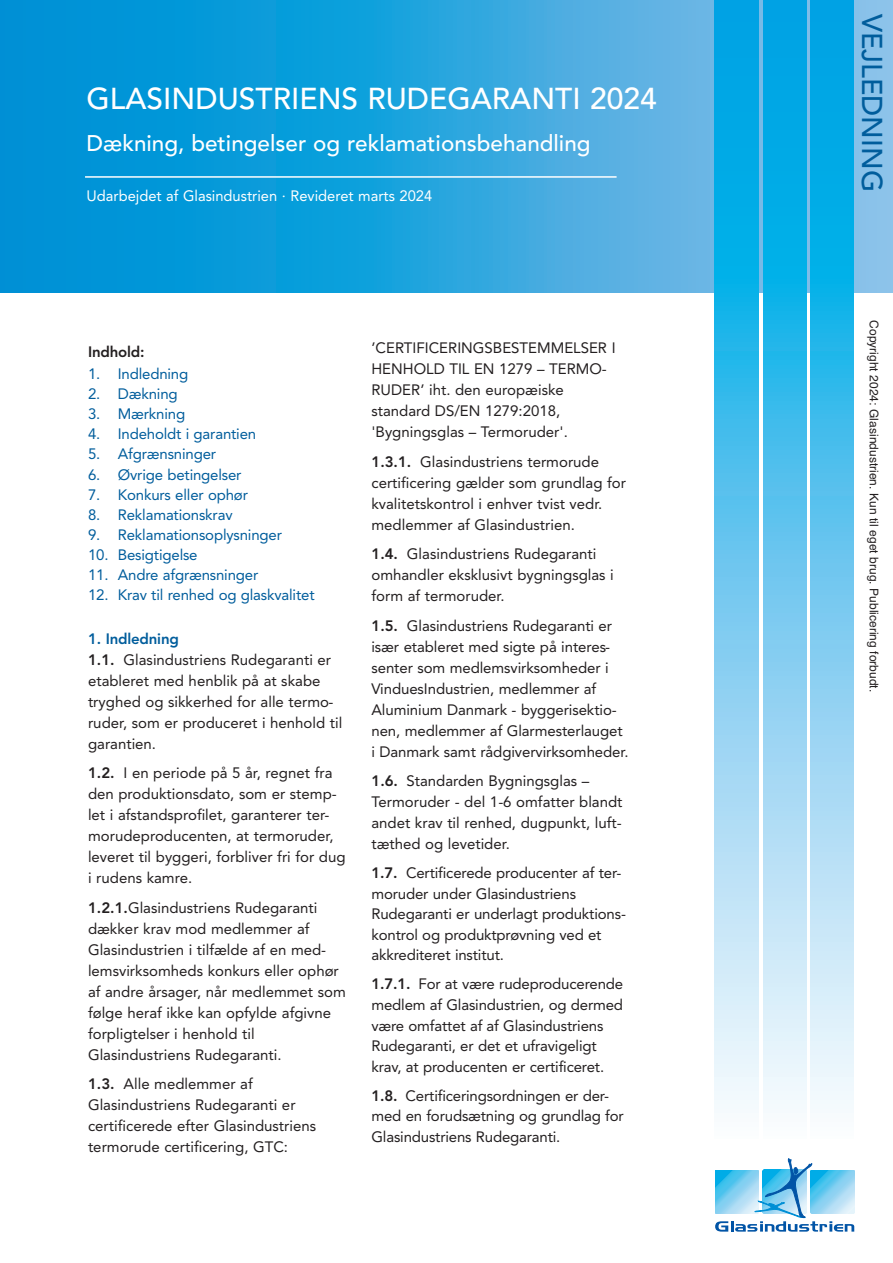
<style>
.page{position:relative;width:893px;height:1263px;background:#fff}
.page>*{position:absolute;margin:0;border:0;box-sizing:border-box;transform-origin:0 0}
.t1{font:500 30px "Avenir";color:#fff}
.t2{font:500 28.5px "Avenir";color:#005d9c}
.t3{font:500 22.5px "Avenir";color:#fff}
.t4{font:15px/21px "Avenir";color:#231f20}
.t5{font:15px "Avenir";letter-spacing:-.01em;color:#005d9c}
.t6{font:15px "Avenir";color:#fff}
.t7{font:800 15px "Avenir";letter-spacing:-.01em;color:#231f20}
.t8{font:12px "Helvetica";color:#231f20}
.s1{font-weight:800;color:#005d9c}
.s2{font-weight:800}
.s3{font-family:"Avenir LT Std";font-weight:800}
</style>
<div class="page">
<svg style="left:0;top:0;width:893px;height:293px;background:#28a3dd"></svg>
<svg style="left:715px;top:1158px;width:139px;height:73px"></svg>
<hr style="left:85px;top:176px;width:532px;height:2px;background:#fff">
<svg style="left:715px;top:0;width:43px;height:1109px;background:#67c8ef"></svg>
<svg style="left:763px;top:0;width:43px;height:1109px;background:#67c8ef"></svg>
<svg style="left:811px;top:0;width:43px;height:1109px;background:#67c8ef"></svg>
<h1 class="t1" style="left:87px;top:87px;width:572px">GLASINDUSTRIENS RUDEGARANTI 2024</h1>
<h3 class="t3" style="left:87px;top:134px;width:506px">Dækning, betingelser og reklamationsbehandling</h3>
<p class="t6" style="left:87px;top:189px;width:347px">Udarbejdet af Glasindustrien · Revideret marts 2024</p>
<p class="t7" style="left:88px;top:345px;width:58px">Indhold:</p>
<p class="t5" style="left:88px;top:368px;width:102px">1. Indledning</p>
<p class="t5" style="left:88px;top:388px;width:91px">2. Dækning</p>
<p class="t5" style="left:88px;top:408px;width:99px">3. Mærkning</p>
<p class="t5" style="left:88px;top:428px;width:170px">4. Indeholdt i garantien</p>
<p class="t5" style="left:88px;top:448px;width:130px">5. Afgrænsninger</p>
<p class="t5" style="left:88px;top:468px;width:155px">6. Øvrige betingelser</p>
<p class="t5" style="left:88px;top:488px;width:161px">7. Konkurs eller ophør</p>
<p class="t5" style="left:88px;top:508px;width:146px">8. Reklamationskrav</p>
<p class="t5" style="left:88px;top:529px;width:195px">9. Reklamationsoplysninger</p>
<p class="t5" style="left:88px;top:549px;width:111px">10. Besigtigelse</p>
<p class="t5" style="left:88px;top:569px;width:172px">11. Andre afgrænsninger</p>
<p class="t5" style="left:88px;top:589px;width:228px">12. Krav til renhed og glaskvalitet</p>
<p class="t4" style="left:88px;top:629px;width:256px"><span class="s1">1. Indledning<br></span><span class="s2">1.1.</span> Glasindustriens Rudegaranti er etableret med henblik på at skabe tryghed og sikkerhed for alle termo&shy;ruder, som er produceret i henhold til garantien.</p>
<p class="t4" style="left:88px;top:764px;width:259px"><span class="s2">1.2.</span> I en periode på 5 år, regnet fra den produktionsdato, som er stemp&shy;let i afstandsprofilet, garanterer ter&shy;morudeproducenten, at termoruder, leveret til byggeri, forbliver fri for dug i rudens kamre.</p>
<p class="t4" style="left:88px;top:898px;width:259px"><span class="s2">1.2.1.</span>Glasindustriens Rudegaranti dækker krav mod medlemmer af Glasindustrien i tilfælde af en med&shy;lemsvirksomheds konkurs eller ophør af andre årsager, når medlemmet som følge heraf ikke kan opfylde afgivne forpligtelser i henhold til Glasindustriens Rudegaranti.</p>
<p class="t4" style="left:88px;top:1075px;width:230px"><span class="s2">1.3.</span> Alle medlemmer af<br>Glasindustriens Rudegaranti er certificerede efter Glasindustriens termorude certificering, GTC:</p>
<p class="t4" style="left:371px;top:339px;width:246px">’CERTIFICERINGSBESTEMMELSER I<br>HENHOLD TIL EN 1279 – TERMO -<br>RUDER’ iht. den euro pæiske standard DS/EN 1279:2018, 'Bygningsglas – Termoruder'.</p>
<p class="t4" style="left:371px;top:452px;width:256px"><span class="s2">1.3.1.</span> Glasindustriens termo rude certificering gælder som grundlag for kvalitetskontrol i enhver tvist vedr. medlemmer af Glasindustrien.</p>
<p class="t4" style="left:371px;top:545px;width:244px"><span class="s2">1.4.</span> Glasindustriens Rudegaranti omhandler eksklusivt bygningsglas i form af termoruder.</p>
<p class="t4" style="left:371px;top:616px;width:259px"><span class="s2">1.5.</span> Glasindustriens Rudegaranti er især etableret med sigte på interes&shy;senter som medlemsvirksomheder i VinduesIndustrien, medlemmer af Aluminium Danmark - byggerisektio&shy;nen, medlemmer af Glarmesterlauget i Danmark samt rådgivervirksomheder.</p>
<p class="t4" style="left:371px;top:772px;width:253px"><span class="s2">1.6.</span> Standarden Bygningsglas –<br>Termoruder - del 1-6 omfatter blandt andet krav til renhed, dugpunkt, luft&shy;tæthed og levetider.</p>
<p class="t4" style="left:371px;top:864px;width:256px;line-height:20.5px"><span class="s2">1.7.</span> Certificerede producenter af ter&shy;moruder under Glasindustriens Rudegaranti er underlagt produktions&shy;kontrol og produktprøvning ved et akkrediteret institut.</p>
<p class="t4" style="left:371px;top:975px;width:253px;line-height:20.5px"><span class="s2">1.7.1.</span> For at være rudeproducerende medlem af Glasindustrien, og dermed være omfattet af af Glasindustriens Rudegaranti, er det et ufravigeligt krav, at producenten er certificeret.</p>
<p class="t4" style="left:371px;top:1086px;width:254px;line-height:20.5px"><span class="s3">1.8.</span> Certificeringsordningen er der&shy;med en forudsætning og grundlag for<br>Glasindustriens Rudegaranti.</p>
<h2 class="t2" style="left:884px;top:14px;width:179px;rotate:90deg">VEJLEDNING</h2>
<p class="t8" style="left:878px;top:320px;width:373px;rotate:90deg">Copyright 2024: Glasindustrien. Kun til eget brug. Publicering forbudt.</p>
</div>
